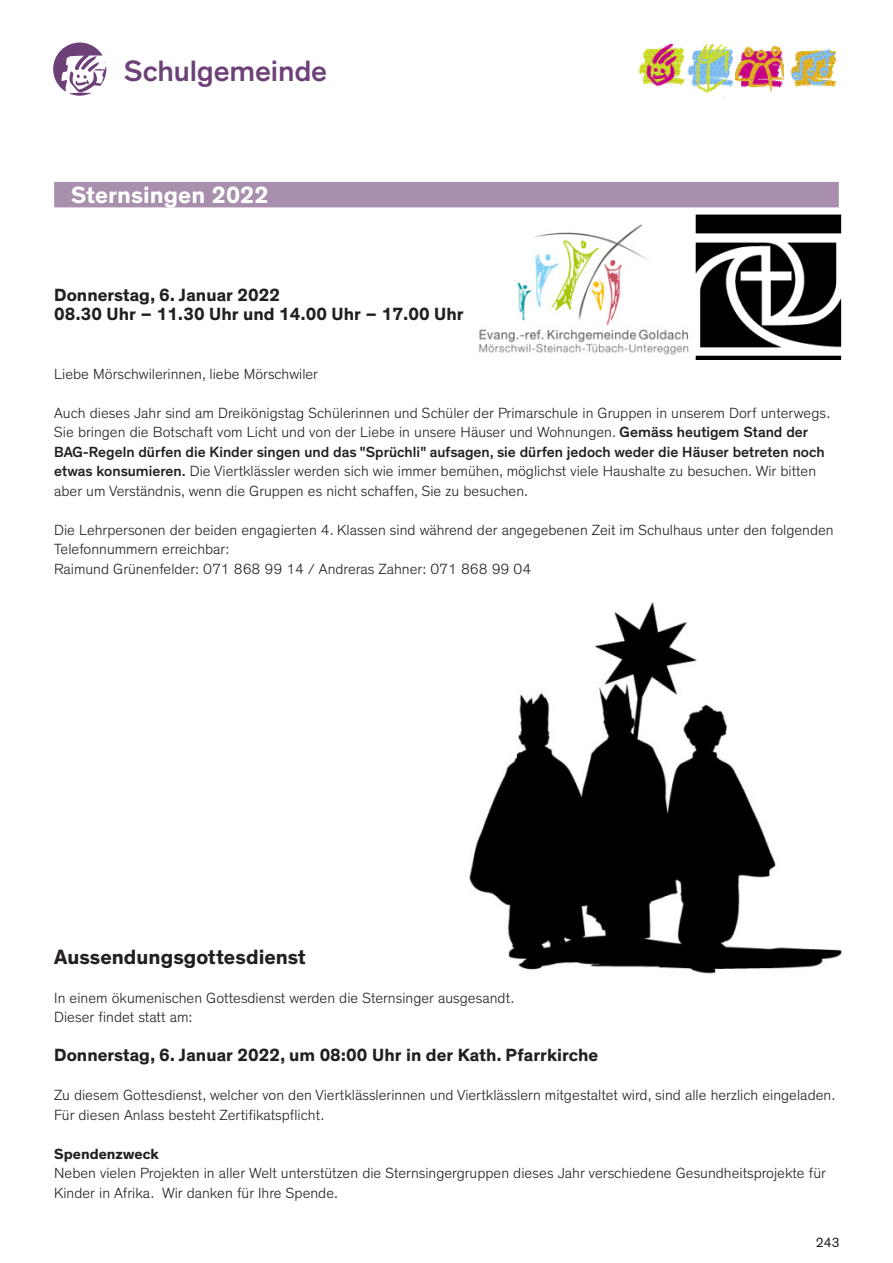
<style>
.page{position:relative;width:893px;height:1263px;background:#fff}
.page>*{position:absolute;margin:0;border:0;box-sizing:border-box;transform-origin:0 0}
.t1{font:500 30px "Theinhardt";letter-spacing:-.005em;color:#6d4178}
.Titel_mit_Balken___v{font:700 24px "Theinhardt";letter-spacing:.005em;color:#fff}
._3___Grundtext{font:700 21px "Theinhardt";color:#231f20}
._3___Grundtext-2{font:700 18px "Theinhardt";color:#231f20}
._3___Grundtext-3{font:300 15px/19.5px "Theinhardt";color:#231f20}
._3___Grundtext-4{font:700 15px "Theinhardt";color:#231f20}
.t2{font:13.5px "Theinhardt";color:#231f20}
.s1{font-weight:500}
</style>
<div class="page">
<img style="left:638px;top:44px;width:46px;height:43px">
<img style="left:790px;top:48px;width:45px;height:38px">
<img style="left:736px;top:45px;width:48px;height:47px">
<img style="left:687px;top:43px;width:46px;height:50px">
<div style="left:54px;top:182px;width:785px;height:25px;background:#a88fad"></div>
<img style="left:479px;top:224px;width:210px;height:131px">
<img style="left:695px;top:214px;width:147px;height:146px">
<img style="left:469px;top:603px;width:373px;height:370px">
<svg style="left:53px;top:43px;width:53px;height:53px"></svg>
<h1 class="t1" style="left:124px;top:53px;width:205px">Schulgemeinde</h1>
<p class="Titel_mit_Balken___v" style="left:71px;top:180px;width:199px">Sternsingen 2022</p>
<p class="_3___Grundtext-2" style="left:54px;top:283px;width:227px">Donnerstag, 6. Januar 2022</p>
<p class="_3___Grundtext-2" style="left:54px;top:303px;width:411px">08.30 Uhr – 11.30 Uhr und 14.00 Uhr – 17.00 Uhr</p>
<p class="_3___Grundtext-3" style="left:54px;top:364px;width:265px">Liebe Mörschwilerinnen, liebe Mörschwiler</p>
<p class="_3___Grundtext-3" style="left:54px;top:403px;width:778px">Auch dieses Jahr sind am Dreikönigstag Schülerinnen und Schüler der Primarschule in Gruppen in unserem Dorf unterwegs.<br>Sie bringen die Botschaft vom Licht und von der Liebe in unsere Häuser und Wohnungen. <span class="s1">Gemäss heutigem Stand der BAG-Regeln dürfen die Kinder singen und das "Sprüchli" aufsagen, sie dürfen jedoch weder die Häuser betreten noch etwas konsumieren.</span> Die Viertklässler werden sich wie immer bemühen, möglichst viele Haushalte zu besuchen. Wir bitten aber um Verständnis, wenn die Gruppen es nicht schaffen, Sie zu besuchen.</p>
<p class="_3___Grundtext-3" style="left:54px;top:520px;width:781px">Die Lehrpersonen der beiden engagierten 4. Klassen sind während der angegebenen Zeit im Schulhaus unter den folgenden<br>Telefonnummern erreichbar:</p>
<p class="_3___Grundtext-3" style="left:54px;top:559px;width:479px">Raimund Grünenfelder: 071 868 99 14 / Andreras Zahner: 071 868 99 04</p>
<p class="_3___Grundtext" style="left:54px;top:944px;width:253px">Aussendungsgottesdienst</p>
<p class="_3___Grundtext-3" style="left:54px;top:988px;width:462px">In einem ökumenischen Gottesdienst werden die Sternsinger ausgesandt.</p>
<p class="_3___Grundtext-3" style="left:54px;top:1008px;width:140px">Dieser findet statt am:</p>
<p class="_3___Grundtext-2" style="left:54px;top:1044px;width:546px">Donnerstag, 6. Januar 2022, um 08:00 Uhr in der Kath. Pfarrkirche</p>
<p class="_3___Grundtext-3" style="left:54px;top:1086px;width:783px">Zu diesem Gottesdienst, welcher von den Viertklässlerinnen und Viertklässlern mitgestaltet wird, sind alle herzlich eingeladen.<br>Für diesen Anlass besteht Zertifikatspflicht.</p>
<p class="_3___Grundtext-4" style="left:54px;top:1144px;width:106px">Spendenzweck</p>
<p class="_3___Grundtext-3" style="left:54px;top:1164px;width:773px">Neben vielen Projekten in aller Welt unterstützen die Sternsingergruppen dieses Jahr verschiedene Gesundheitsprojekte für<br>Kinder in Afrika. Wir danken für Ihre Spende.</p>
<p class="t2" style="left:816px;top:1234px;width:25px">243</p>
</div>
